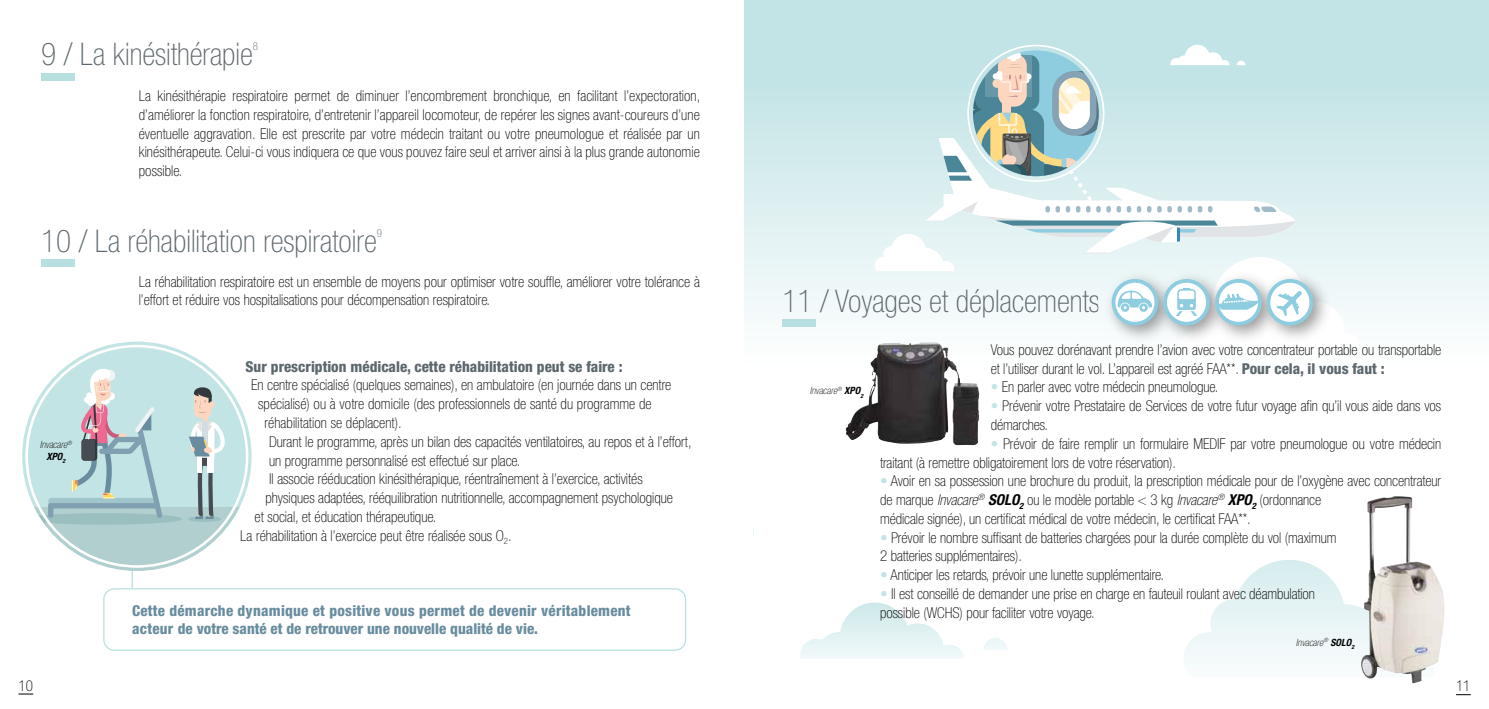
<style>
.page{position:relative;width:1489px;height:709px;background:#fff}
.page>*{position:absolute;margin:0;border:0;box-sizing:border-box;transform-origin:0 0}
.t1{font:100 condensed 31.25px "Helvetica Neue LT Pro";color:#5d686e}
.t2{font:100 condensed 15px/18.8px "Helvetica Neue LT Pro";letter-spacing:-.005em;color:#000}
.t3{font:800 condensed 15px/18.8px "Helvetica Neue LT Pro";letter-spacing:.015em;color:#698d9f}
.t4{font:800 condensed 15px "Helvetica Neue LT Pro";color:#5d686e}
.t5{font:100 condensed 10.88px "Helvetica Neue LT Pro";color:#5d686e}
.t6{font:italic 100 condensed 10px/12px "Helvetica Neue LT Pro";color:#000;text-align:center}
.s1{font-weight:700}
.s2{font-weight:800;color:#5d686e}
.s3{color:#c3e4e4}
.s4{font-style:italic}
.s5{font-weight:700;font-style:italic}
</style>
<div class="page">
<svg style="left:983px;top:638px;width:24px;height:12px"></svg>
<svg style="left:800px;top:602px;width:163px;height:56px"></svg>
<div style="left:744px;top:0;width:744px;height:469px;background:linear-gradient(to bottom,#bde2e4,#fff)"></div>
<svg style="left:1184px;top:560px;width:175px;height:102px"></svg>
<svg style="left:22px;top:341px;width:229px;height:166px;fill:#c3e4e4"></svg>
<svg style="left:34px;top:507px;width:206px;height:64px;fill:#b1cfcf"></svg>
<div style="left:188px;top:516px;width:33px;height:6px;background:#9bbfbf;border-radius:50%"></div>
<hr style="left:203px;top:410px;width:4px;height:14px;background:#fcd6be">
<div style="left:194px;top:388px;width:17px;height:30px;background:#fcd6be;border-radius:7px"></div>
<svg style="left:27px;top:513px;width:155px;height:11px"></svg>
<svg style="left:186px;top:421px;width:40px;height:98px"></svg>
<svg style="left:193px;top:387px;width:22px;height:25px"></svg>
<svg style="left:48px;top:369px;width:115px;height:150px;background:#b9d0d3"></svg>
<div style="left:103px;top:588px;width:583px;height:63px;border:1px solid #b7dfdf;border-radius:11px"></div>
<svg style="left:132px;top:571px;width:1px;height:18px"></svg>
<img style="left:845px;top:342px;width:103px;height:102px">
<img style="left:1359px;top:496px;width:85px;height:187px">
<img style="left:1098px;top:347px;width:239px;height:3px">
<svg style="left:874px;top:45px;width:485px;height:302px"></svg>
<div style="left:41px;top:73px;width:34px;height:8px;background:#b7dfdf"></div>
<div style="left:41px;top:259px;width:34px;height:8px;background:#b7dfdf"></div>
<div style="left:782px;top:319px;width:34px;height:8px;background:#b7dfdf"></div>
<svg style="left:19px;top:693px;width:14px;height:1px"></svg>
<svg style="left:1456px;top:694px;width:14px;height:1px"></svg>
<h1 class="t1" style="left:41px;top:37px;width:213px">9 / La kinésithérapie</h1>
<p class="t5" style="left:253px;top:40px;width:7px">8</p>
<p class="t2" style="left:139px;top:86px;width:563px;text-align:justify">La kinésithérapie respiratoire permet de diminuer l’encombrement bronchique, en facilitant l’expectoration, d’améliorer la fonction respiratoire, d’entretenir l’appareil locomoteur, de repérer les signes avant-coureurs d’une éventuelle aggravation. Elle est prescrite par votre médecin traitant ou votre pneumologue et réalisée par un kinésithérapeute. Celui-ci vous indiquera ce que vous pouvez faire seul et arriver ainsi à la plus grande autonomie possible.</p>
<h1 class="t1" style="left:41px;top:223px;width:337px">10 / La réhabilitation respiratoire</h1>
<p class="t5" style="left:377px;top:227px;width:7px">9</p>
<p class="t6" style="left:40px;top:438px;width:34px">Invacare<sup>®<br></sup><span class="s1">XPO</span><sub>2</sub></p>
<p class="t2" style="left:139px;top:272px;width:562px">La réhabilitation respiratoire est un ensemble de moyens pour optimiser votre souffle, améliorer votre tolérance à l’effort et réduire vos hospitalisations pour décompensation respiratoire.</p>
<p class="t4" style="left:245px;top:357px;width:378px">Sur prescription médicale, cette réhabilitation peut se faire :</p>
<p class="t2" style="left:251px;top:376px;width:422px">En centre spécialisé (quelques semaines), en ambulatoire (en journée dans un centre</p>
<p class="t2" style="left:258px;top:394px;width:395px">spécialisé) ou à votre domicile (des professionnels de santé du programme de</p>
<p class="t2" style="left:264px;top:413px;width:139px">réhabilitation se déplacent).</p>
<p class="t2" style="left:269px;top:432px;width:424px">Durant le programme, après un bilan des capacités ventilatoires, au repos et à l’effort,</p>
<p class="t2" style="left:269px;top:451px;width:253px">un programme personnalisé est effectué sur place.</p>
<p class="t2" style="left:269px;top:469px;width:375px">Il associe rééducation kinésithérapique, réentraînement à l’exercice, activités</p>
<p class="t2" style="left:265px;top:488px;width:409px">physiques adaptées, rééquilibration nutritionnelle, accompagnement psychologique</p>
<p class="t2" style="left:255px;top:507px;width:183px">et social, et éducation thérapeutique.</p>
<p class="t2" style="left:240px;top:526px;width:273px">La réhabilitation à l’exercice peut être réalisée sous O<sub>2</sub>.</p>
<p class="t3" style="left:132px;top:600px;width:500px">Cette démarche dynamique et positive vous permet de devenir véritablement acteur de votre santé et de retrouver une nouvelle qualité de vie.</p>
<h1 class="t1" style="left:782px;top:283px;width:319px">11 / Voyages et déplacements</h1>
<p class="t6" style="left:809px;top:385px;width:55px">Invacare<sup>®</sup> <span class="s1">XPO</span><sub>2</sub></p>
<p class="t2" style="left:990px;top:340px;width:452px">Vous pouvez dorénavant prendre l’avion avec votre concentrateur portable ou transportable et l’utiliser durant le vol. L’appareil est agréé FAA**. <span class="s2">Pour cela, il vous faut :</span></p>
<p class="t2" style="left:990px;top:378px;width:229px"><span class="s3">•</span> En parler avec votre médecin pneumologue.</p>
<p class="t2" style="left:990px;top:396px;width:452px"><span class="s3">•</span> Prévenir votre Prestataire de Services de votre futur voyage afin qu’il vous aide dans vos démarches.</p>
<p class="t2" style="left:880px;top:434px;width:562px;text-indent:111px"><span class="s3">•</span> Prévoir de faire remplir un formulaire MEDIF par votre pneumologue ou votre médecin traitant (à remettre obligatoirement lors de votre réservation).</p>
<p class="t2" style="left:880px;top:471px;width:562px"><span class="s3">•</span> Avoir en sa possession une brochure du produit, la prescription médicale pour de l’oxygène avec concentrateur de marque <span class="s4">Invacare</span><sup>®</sup> <span class="s5">SOLO</span><sub>2</sub> ou le modèle portable &lt; 3 kg <span class="s4">Invacare</span><sup>®</sup> <span class="s5">XPO</span><sub>2</sub> (ordonnance<br>médicale signée), un certificat médical de votre médecin, le certificat FAA**.</p>
<p class="t2" style="left:880px;top:528px;width:458px"><span class="s3">•</span> Prévoir le nombre suffisant de batteries chargées pour la durée complète du vol (maximum<br>2 batteries supplémentaires).</p>
<p class="t2" style="left:880px;top:565px;width:285px"><span class="s3">•</span> Anticiper les retards, prévoir une lunette supplémentaire.</p>
<p class="t2" style="left:880px;top:584px;width:436px"><span class="s3">•</span> Il est conseillé de demander une prise en charge en fauteuil roulant avec déambulation possible (WCHS) pour faciliter votre voyage.</p>
<p class="t6" style="left:1295px;top:636px;width:60px">Invacare<sup>®</sup> <span class="s1">SOLO</span><sub>2</sub></p>
<p class="t2" style="left:19px;top:676px;width:16px">10</p>
<p class="t2" style="left:1455px;top:676px;width:16px">11</p>
</div>
